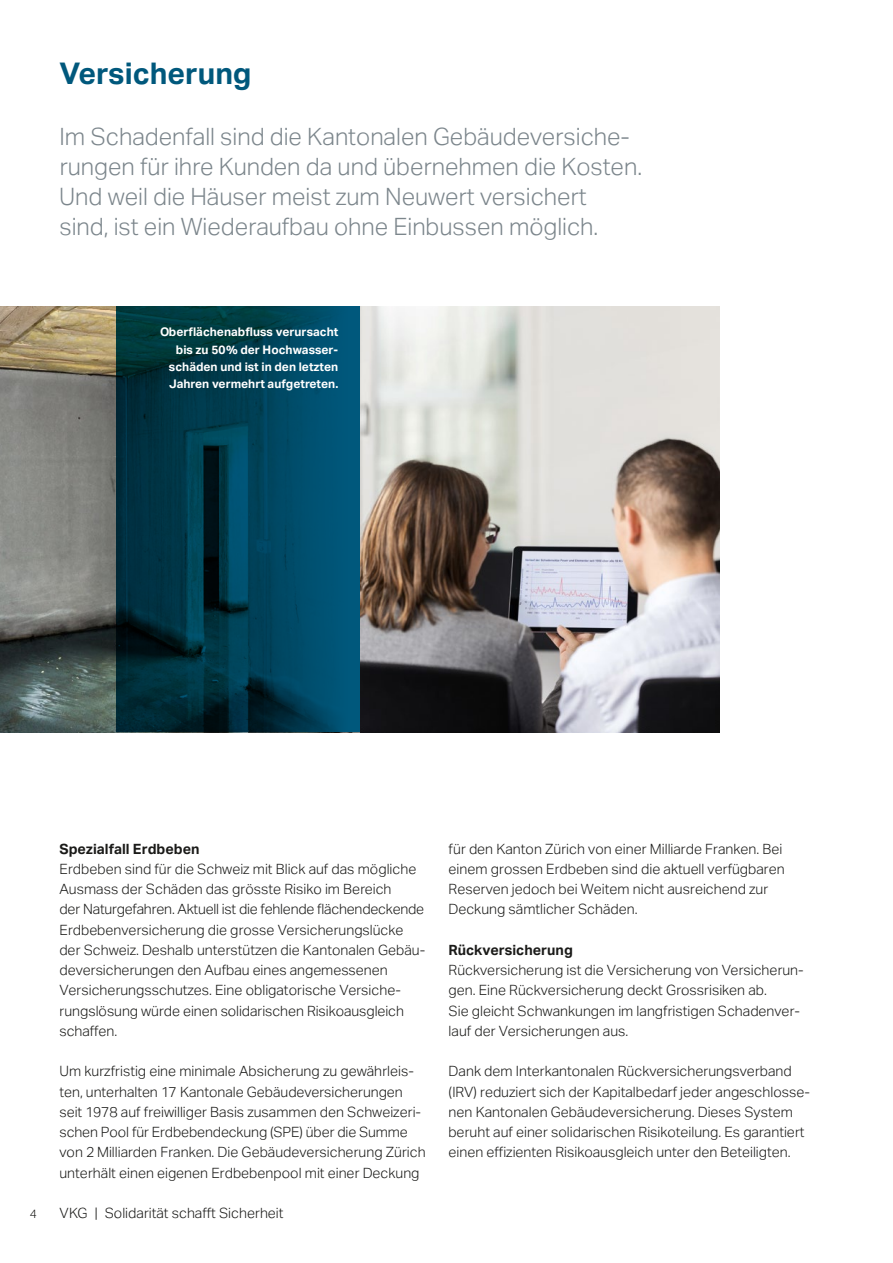
<style>
.page{position:relative;width:893px;height:1263px;background:#fff}
.page>*{position:absolute;margin:0;border:0;box-sizing:border-box;transform-origin:0 0}
.t1{font:700 30px "Aktiv Grotesk";color:#00587c}
.t2{font:300 24px/30px "Aktiv Grotesk";letter-spacing:-.005em;color:#7c868c}
.t3{font:300 14.25px/20.2px "Aktiv Grotesk";color:#1a1a18}
.t4{font:700 14.25px "Aktiv Grotesk";color:#1a1a18}
.t5{font:700 12px/17.2px "Aktiv Grotesk";color:#fff;text-align:right}
.t6{font:300 12px "Aktiv Grotesk";color:#1a1a18}
</style>
<div class="page">
<img style="left:0;top:307px;width:719px;height:425px">
<svg style="left:116px;top:307px;width:99px;height:425px;background:#002f3c"></svg>
<svg style="left:215px;top:307px;width:145px;height:425px;background:#004660"></svg>
<h1 class="t1" style="left:60px;top:55px;width:193px">Versicherung</h1>
<h2 class="t2" style="left:59px;top:121px;width:584px">Im Schadenfall sind die Kantonalen Gebäudeversiche&shy;rungen für ihre Kunden da und übernehmen die Kosten.<br>Und weil die Häuser meist zum Neuwert versichert<br>sind, ist ein Wiederaufbau ohne Einbussen möglich.</h2>
<p class="t5" style="left:160px;top:323px;width:180px">Oberflächenabfluss verursacht bis zu 50% der Hochwasser&shy;schäden und ist in den letzten<br>Jahren vermehrt aufgetreten.</p>
<p class="t4" style="left:60px;top:840px;width:142px">Spezialfall Erdbeben</p>
<p class="t3" style="left:60px;top:859px;width:367px">Erdbeben sind für die Schweiz mit Blick auf das mögliche Ausmass der Schäden das grösste Risiko im Bereich<br>der Naturgefahren. Aktuell ist die fehlende flächendeckende Erdbebenversicherung die grosse Versicherungslücke der Schweiz. Deshalb unterstützen die Kantonalen Gebäu&shy;deversicherungen den Aufbau eines angemessenen Versicherungsschutzes. Eine obligatorische Versiche&shy;rungslösung würde einen solidarischen Risikoausgleich schaffen.</p>
<p class="t3" style="left:60px;top:1061px;width:368px">Um kurzfristig eine minimale Absicherung zu gewährleis&shy;ten, unterhalten 17 Kantonale Gebäudeversicherungen seit 1978 auf freiwilliger Basis zusammen den Schweizeri&shy;schen Pool für Erdbebendeckung (SPE) über die Summe von 2 Milliarden Franken. Die Gebäudeversicherung Zürich unterhält einen eigenen Erdbebenpool mit einer Deckung</p>
<p class="t6" style="left:30px;top:1207px;width:9px">4</p>
<p class="t3" style="left:60px;top:1203px;width:226px">VKG | Solidarität schafft Sicherheit</p>
<p class="t3" style="left:449px;top:838px;width:338px">für den Kanton Zürich von einer Milliarde Franken. Bei einem grossen Erdbeben sind die aktuell verfügbaren Reserven jedoch bei Weitem nicht ausreichend zur Deckung sämtlicher Schäden.</p>
<p class="t4" style="left:449px;top:941px;width:126px">Rückversicherung</p>
<p class="t3" style="left:449px;top:960px;width:357px">Rückversicherung ist die Versicherung von Versicherun&shy;gen. Eine Rückversicherung deckt Grossrisiken ab.<br>Sie gleicht Schwankungen im langfristigen Schadenver&shy;lauf der Versicherungen aus.</p>
<p class="t3" style="left:449px;top:1061px;width:363px">Dank dem Interkantonalen Rückversicherungsverband (IRV) reduziert sich der Kapitalbedarf jeder angeschlosse&shy;nen Kantonalen Gebäudeversicherung. Dieses System beruht auf einer solidarischen Risikoteilung. Es garantiert einen effizienten Risikoausgleich unter den Beteiligten.</p>
</div>
